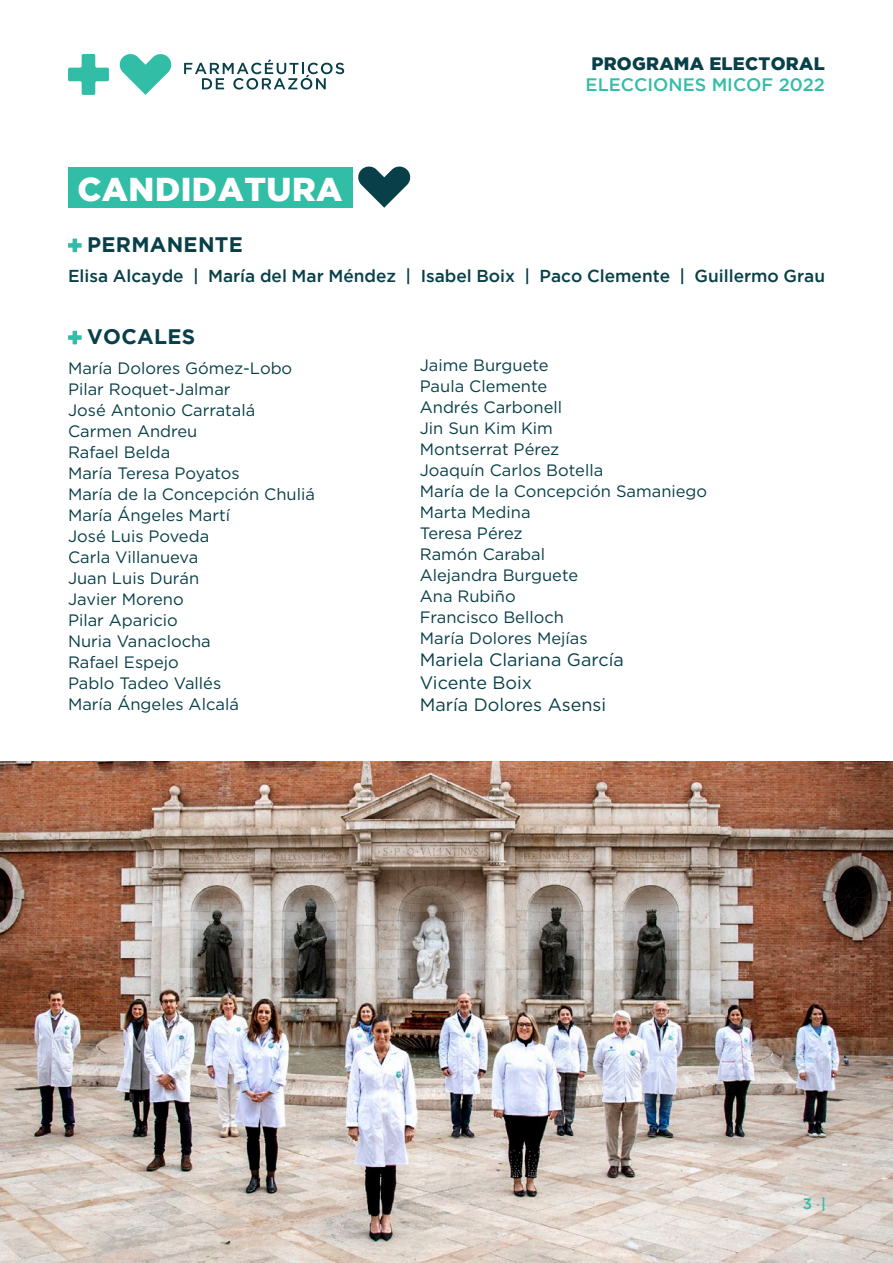
<style>
.page{position:relative;width:893px;height:1263px;background:#fff}
.page>*{position:absolute;margin:0;border:0;box-sizing:border-box;transform-origin:0 0}
.t1{font:900 33px "Gotham";letter-spacing:.015em;color:#fff}
.t2{font:700 21px "Gotham";letter-spacing:.015em;color:#083f48}
.t3{font:18px/22.5px "Gotham";color:#083f48}
.t4{font:500 18px "Gotham";color:#32bda7}
.t5{font:900 18px "Gotham";letter-spacing:.015em;color:#083f48}
.t6{font:500 17.25px "Gotham";color:#083f48}
.t7{font:16.5px/21px "Gotham";color:#083f48}
.t8{font:500 15px "Gotham";color:#32bda7}
</style>
<div class="page">
<svg style="left:184px;top:59px;width:160px;height:31px"></svg>
<svg style="left:119px;top:54px;width:53px;height:41px"></svg>
<svg style="left:68px;top:54px;width:41px;height:41px"></svg>
<img style="left:0;top:761px;width:893px;height:502px">
<div style="left:68px;top:167px;width:285px;height:41px;background:#32bda7"></div>
<svg style="left:68px;top:239px;width:14px;height:13px"></svg>
<svg style="left:358px;top:166px;width:53px;height:42px"></svg>
<svg style="left:68px;top:331px;width:14px;height:13px"></svg>
<p class="t5" style="left:591px;top:53px;width:235px">PROGRAMA ELECTORAL</p>
<p class="t4" style="left:586px;top:74px;width:241px">ELECCIONES MICOF 2022</p>
<h1 class="t1" style="left:77px;top:171px;width:267px">CANDIDATURA</h1>
<p class="t2" style="left:87px;top:233px;width:157px">PERMANENTE</p>
<p class="t6" style="left:68px;top:266px;width:758px">Elisa Alcayde | María del Mar Méndez | Isabel Boix | Paco Clemente | Guillermo Grau</p>
<p class="t2" style="left:87px;top:325px;width:109px">VOCALES</p>
<p class="t7" style="left:68px;top:357px;width:248px">María Dolores Gómez-Lobo<br>Pilar Roquet-Jalmar<br>José Antonio Carratalá<br>Carmen Andreu<br>Rafael Belda<br>María Teresa Poyatos<br>María de la Concepción Chuliá<br>María Ángeles Martí<br>José Luis Poveda<br>Carla Villanueva<br>Juan Luis Durán<br>Javier Moreno<br>Pilar Aparicio<br>Nuria Vanaclocha<br>Rafael Espejo<br>Pablo Tadeo Vallés<br>María Ángeles Alcalá</p>
<p class="t7" style="left:420px;top:354px;width:289px">Jaime Burguete<br>Paula Clemente<br>Andrés Carbonell<br>Jin Sun Kim Kim<br>Montserrat Pérez<br>Joaquín Carlos Botella<br>María de la Concepción Samaniego<br>Marta Medina<br>Teresa Pérez<br>Ramón Carabal<br>Alejandra Burguete<br>Ana Rubiño<br>Francisco Belloch<br>María Dolores Mejías</p>
<p class="t3" style="left:420px;top:648px;width:206px">Mariela Clariana García<br>Vicente Boix<br>María Dolores Asensi</p>
<p class="t8" style="left:803px;top:1195px;width:25px">3 |</p>
</div>
